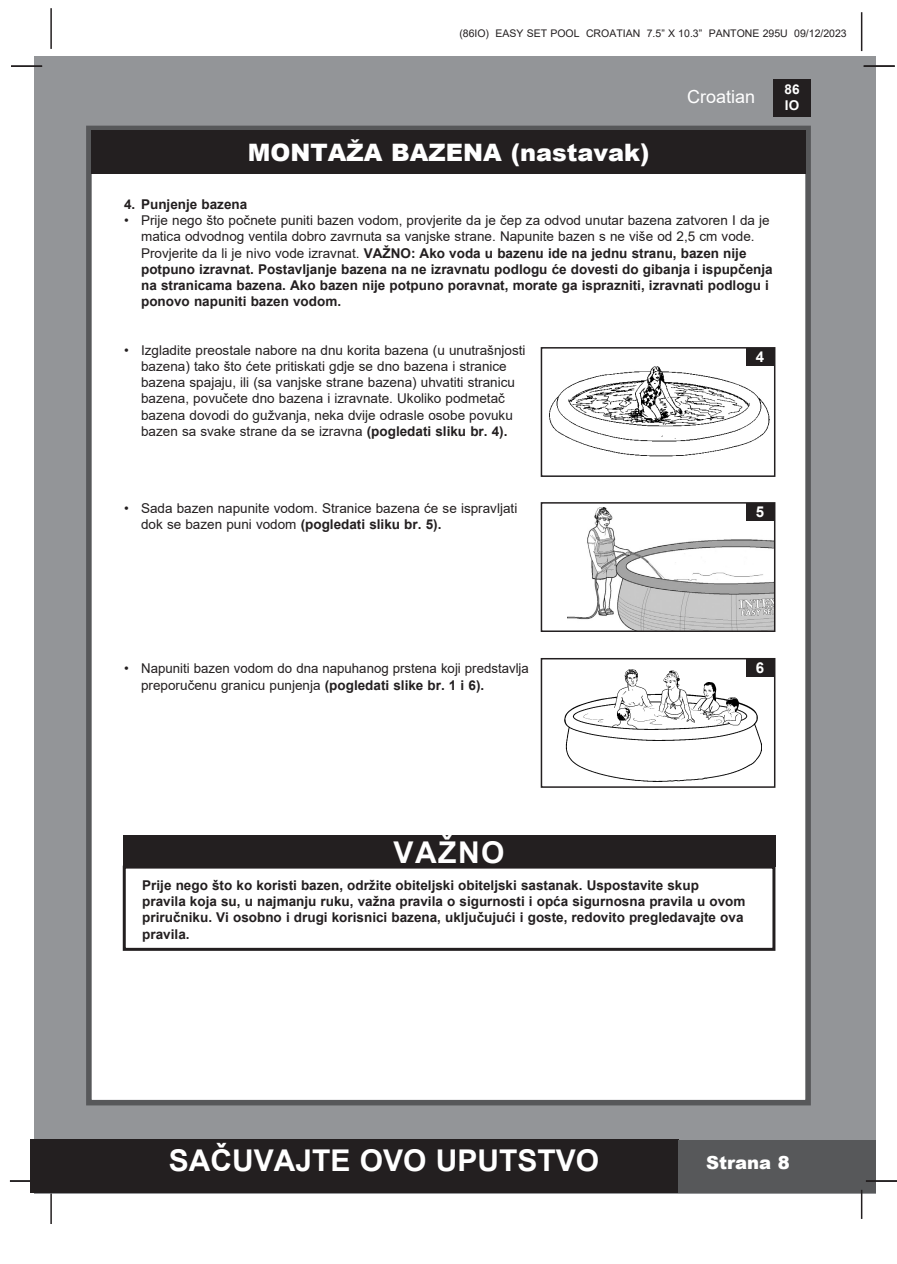
<style>
.page{position:relative;width:897px;height:1264px;background:#fff}
.page>*{position:absolute;margin:0;border:0;box-sizing:border-box;transform-origin:0 0}
.t1{font:700 30px "Arial";color:#fff}
.t2{font:900 24px "Arial";color:#fff}
.t3{font:18px "Arial";color:#fff}
.t4{font:900 18px "Arial";color:#fff}
.t5{font:700 15px "Arial";color:#fff}
.t6{font:13.5px "Arial";color:#231f20}
.t7{font:700 13.5px "Arial";color:#231f20}
.t8{font:700 13.5px/16.2px "Arial";color:#fff}
.t9{font:10.5px "Arial";color:#231f20}
.s1{font-weight:400}
.s2{font-weight:700}
</style>
<div class="page">
<div style="left:34px;top:56px;width:841px;height:1137px;background:#939598"></div>
<div style="left:773px;top:79px;width:37px;height:38px;background:#231f20"></div>
<hr style="left:50px;top:8px;width:2px;height:41px;background:#231f20">
<hr style="left:860px;top:12px;width:2px;height:39px;background:#231f20">
<div style="left:30px;top:1140px;width:648px;height:53px;background:#231f20"></div>
<div style="left:678px;top:1140px;width:197px;height:53px;background:#57585a"></div>
<hr style="left:860px;top:1189px;width:2px;height:30px;background:#231f20">
<hr style="left:50px;top:1193px;width:2px;height:31px;background:#231f20">
<div style="left:86px;top:126px;width:724px;height:979px;background:#fff;border:6px solid #57585a"></div>
<div style="left:91px;top:130px;width:715px;height:44px;background:#231f20"></div>
<hr style="left:863px;top:65px;width:31px;height:2px;background:#231f20">
<hr style="left:865px;top:1180px;width:31px;height:1px;background:#231f20">
<hr style="left:10px;top:1180px;width:31px;height:1px;background:#231f20">
<hr style="left:11px;top:65px;width:31px;height:2px;background:#231f20">
<div style="left:123px;top:835px;width:652px;height:32px;background:#231f20"></div>
<div style="left:123px;top:865px;width:652px;height:86px;border:3px solid #231f20"></div>
<img style="left:549px;top:366px;width:221px;height:91px">
<div style="left:540px;top:347px;width:235px;height:130px;border:2px solid #231f20"></div>
<div style="left:746px;top:348px;width:28px;height:18px;background:#231f20"></div>
<img style="left:567px;top:507px;width:205px;height:122px">
<div style="left:540px;top:502px;width:235px;height:130px;border:2px solid #231f20"></div>
<div style="left:746px;top:503px;width:28px;height:18px;background:#231f20"></div>
<img style="left:564px;top:669px;width:197px;height:113px">
<div style="left:540px;top:658px;width:235px;height:130px;border:2px solid #231f20"></div>
<div style="left:746px;top:659px;width:28px;height:18px;background:#231f20"></div>
<p class="t9" style="left:459px;top:26px;width:389px">(86IO) EASY SET POOL CROATIAN 7.5” X 10.3” PANTONE 295U 09/12/2023</p>
<p class="t2" style="left:248px;top:135px;width:403px">MONTAŽA BAZENA (nastavak)</p>
<h3 class="t3" style="left:687px;top:84px;width:70px">Croatian</h3>
<p class="t8" style="left:784px;top:81px;width:17px">86<br>IO</p>
<p class="t7" style="left:124px;top:195px;width:125px">4. Punjenje bazena</p>
<p class="t6" style="left:124px;top:211px;width:647px">• Prije nego što počnete puniti bazen vodom, provjerite da je čep za odvod unutar bazena zatvoren I da je</p>
<p class="t6" style="left:141px;top:227px;width:615px">matica odvodnog ventila dobro zavrnuta sa vanjske strane. Napunite bazen s ne više od 2,5 cm vode.</p>
<p class="t7" style="left:141px;top:243px;width:607px"><span class="s1">Provjerite da li je nivo vode izravnat.</span> VAŽNO: Ako voda u bazenu ide na jednu stranu, bazen nije</p>
<p class="t7" style="left:141px;top:259px;width:633px">potpuno izravnat. Postavljanje bazena na ne izravnatu podlogu će dovesti do gibanja i ispupčenja</p>
<p class="t7" style="left:141px;top:276px;width:629px">na stranicama bazena. Ako bazen nije potpuno poravnat, morate ga isprazniti, izravnati podlogu i</p>
<p class="t7" style="left:141px;top:292px;width:201px">ponovo napuniti bazen vodom.</p>
<p class="t6" style="left:124px;top:341px;width:403px">• Izgladite preostale nabore na dnu korita bazena (u unutrašnjosti</p>
<p class="t6" style="left:141px;top:357px;width:367px">bazena) tako što ćete pritiskati gdje se dno bazena i stranice</p>
<p class="t6" style="left:141px;top:373px;width:375px">bazena spajaju, ili (sa vanjske strane bazena) uhvatiti stranicu</p>
<p class="t6" style="left:141px;top:389px;width:365px">bazena, povučete dno bazena i izravnate. Ukoliko podmetač</p>
<p class="t6" style="left:141px;top:405px;width:373px">bazena dovodi do gužvanja, neka dvije odrasle osobe povuku</p>
<p class="t6" style="left:141px;top:422px;width:368px">bazen sa svake strane da se izravna <span class="s2">(pogledati sliku br. 4).</span></p>
<p class="t5" style="left:755px;top:346px;width:10px">4</p>
<p class="t6" style="left:124px;top:498px;width:394px">• Sada bazen napunite vodom. Stranice bazena će se ispravljati</p>
<p class="t7" style="left:141px;top:514px;width:302px"><span class="s1">dok se bazen puni vodom</span> (pogledati sliku br. 5).</p>
<p class="t5" style="left:755px;top:501px;width:10px">5</p>
<p class="t6" style="left:124px;top:659px;width:406px">• Napuniti bazen vodom do dna napuhanog prstena koji predstavlja</p>
<p class="t6" style="left:141px;top:675px;width:344px">preporučenu granicu punjenja <span class="s2">(pogledati slike br. 1 i 6).</span></p>
<p class="t5" style="left:755px;top:657px;width:10px">6</p>
<p class="t1" style="left:393px;top:831px;width:112px">VAŽNO</p>
<p class="t7" style="left:142px;top:875px;width:558px">Prije nego što ko koristi bazen, održite obiteljski obiteljski sastanak. Uspostavite skup</p>
<p class="t7" style="left:142px;top:892px;width:604px">pravila koja su, u najmanju ruku, važna pravila o sigurnosti i opća sigurnosna pravila u ovom</p>
<p class="t7" style="left:142px;top:908px;width:602px">priručniku. Vi osobno i drugi korisnici bazena, uključujući i goste, redovito pregledavajte ova</p>
<p class="t7" style="left:142px;top:924px;width:49px">pravila.</p>
<h1 class="t1" style="left:169px;top:1139px;width:432px">SAČUVAJTE OVO UPUTSTVO</h1>
<h3 class="t4" style="left:706px;top:1149px;width:85px">Strana 8</h3>
</div>
